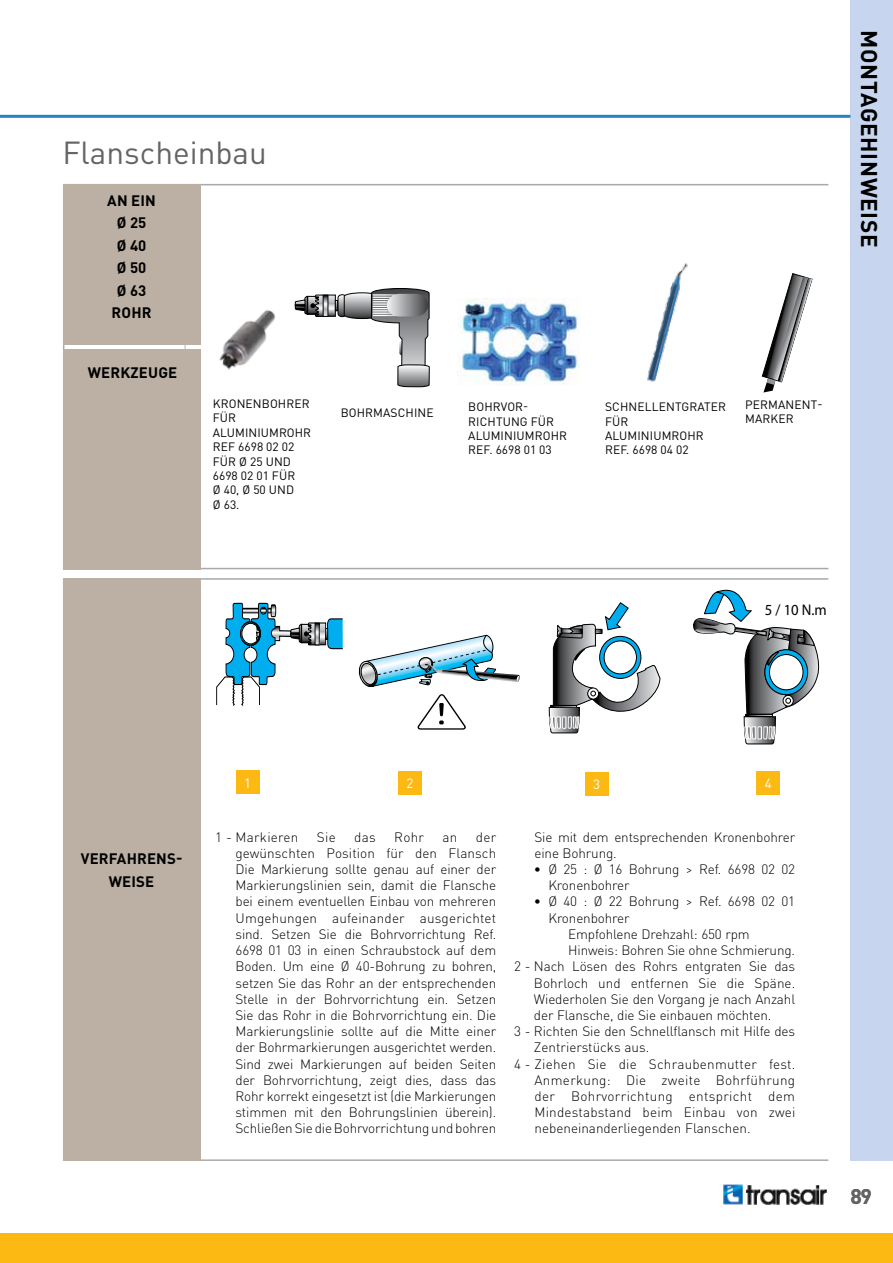
<style>
.page{position:relative;width:893px;height:1263px;background:#fff}
.page>*{position:absolute;margin:0;border:0;box-sizing:border-box;transform-origin:0 0}
.t1{font:31.5px "DINOT";color:#636466}
.t2{font:700 22.5px "DINOT";color:#000}
.t3{font:700 21px "DINOT";color:#636466}
.t4{font:15.45px "Myriad";color:#000;scale:.95 1}
.t5{font:700 15px/22.5px "DINOT";letter-spacing:.01em;color:#000;text-align:center}
.t6{font:14.4px "Myriad";color:#000}
.t7{font:300 13.5px/16.2px "DINOT";letter-spacing:-.01em;color:#000}
.t8{font:300 13.5px "DINOT";letter-spacing:.015em;color:#000}
.t9{font:300 13.5px "DINOT";letter-spacing:.025em;color:#000}
.t10{font:300 13.5px "DINOT";letter-spacing:.02em;color:#000}
.t11{font:13.35px "DINOT";color:#fff}
.t12{font:12px/14.4px "DINOT";letter-spacing:.01em;color:#000}
</style>
<div class="page">
<div style="left:850px;top:0;width:43px;height:1161px;background:#c7d6ee"></div>
<hr style="left:0;top:115px;width:850px;height:3px;background:#2484c6">
<div style="left:63px;top:349px;width:137px;height:220px;background:#bbb0a3"></div>
<div style="left:63px;top:578px;width:137px;height:583px;background:#bbb0a3"></div>
<hr style="left:185px;top:184px;width:1px;height:385px;background:#bbb0a3">
<div style="left:64px;top:184px;width:137px;height:160px;background:#bbb0a3"></div>
<svg style="left:549px;top:602px;width:111px;height:131px"></svg>
<svg style="left:295px;top:288px;width:135px;height:99px"></svg>
<svg style="left:761px;top:273px;width:52px;height:119px"></svg>
<img style="left:458px;top:299px;width:121px;height:86px">
<img style="left:647px;top:263px;width:41px;height:119px">
<div style="left:236px;top:771px;width:23px;height:23px;background:#fdb913"></div>
<div style="left:398px;top:771px;width:24px;height:24px;background:#fdb913"></div>
<svg style="left:358px;top:634px;width:162px;height:96px"></svg>
<div style="left:392px;top:680px;width:30px;height:30px;background:#fff;border-radius:50%"></div>
<svg style="left:693px;top:589px;width:127px;height:156px"></svg>
<div style="left:780px;top:728px;width:30px;height:30px;background:#fff;border-radius:50%"></div>
<svg style="left:216px;top:602px;width:127px;height:104px"></svg>
<div style="left:583px;top:712px;width:30px;height:30px;background:#fff;border-radius:50%"></div>
<div style="left:757px;top:771px;width:23px;height:24px;background:#fdb913"></div>
<div style="left:585px;top:772px;width:23px;height:24px;background:#fdb913"></div>
<img style="left:219px;top:310px;width:57px;height:60px">
<div style="left:0;top:1233px;width:893px;height:30px;background:#fdb913"></div>
<img style="left:723px;top:1184px;width:104px;height:21px">
<h1 class="t1" style="left:62px;top:132px;width:206px">FLANSCHEINBAU</h1>
<p class="t5" style="left:107px;top:189px;width:50px">AN EIN<br>Ø 25<br>Ø 40<br>Ø 50<br>Ø 63<br>ROHR</p>
<p class="t5" style="left:88px;top:361px;width:91px">WERKZEUGE</p>
<p class="t12" style="left:213px;top:396px;width:100px">KRONENBOHRER<br>FÜR<br>ALUMINIUMROHR<br>RE F 6698 02 02<br>FÜR Ø 25 UN D<br>6698 02 01 FÜR<br>Ø 40, Ø 50 UN D<br>Ø 63.</p>
<p class="t12" style="left:468px;top:399px;width:100px">BOHRVOR-<br>RICHTUNG FÜR<br>ALUMINIUMROHR<br>RE F. 6698 01 03</p>
<p class="t12" style="left:605px;top:399px;width:122px">SCHNELLENTGRATER<br>FÜR<br>ALUMINIUMROHR<br>RE F. 6698 04 02</p>
<p class="t12" style="left:745px;top:397px;width:79px">PERMANENT-<br>MARKE R</p>
<p class="t12" style="left:341px;top:405px;width:93px">BOHRMASCHI NE</p>
<h2 class="t2" style="left:885px;top:30px;width:216px;rotate:90deg">MONTAGEHINWEISE</h2>
<p class="t6" style="left:744px;top:596px;width:61px">5 / 10 N.m</p>
<p class="t4" style="left:765px;top:602px;width:67px">5 / 10 N.m</p>
<p class="t5" style="left:81px;top:847px;width:11px">VERFAHRENS</p>
<p class="t5" style="left:176px;top:847px;width:8px">-</p>
<p class="t5" style="left:109px;top:869px;width:10px">WEISE</p>
<p class="t11" style="left:244px;top:774px;width:8px">1</p>
<p class="t11" style="left:406px;top:774px;width:8px">2</p>
<p class="t11" style="left:593px;top:775px;width:8px">3</p>
<p class="t11" style="left:765px;top:774px;width:8px">4</p>
<p class="t10" style="left:215px;top:828px;width:85px">1 - Markieren</p>
<p class="t7" style="left:317px;top:828px;width:20px">Sie</p>
<p class="t7" style="left:354px;top:828px;width:23px">das</p>
<p class="t7" style="left:394px;top:828px;width:31px">Rohr</p>
<p class="t7" style="left:442px;top:828px;width:16px">an</p>
<p class="t7" style="left:236px;top:828px;width:262px;text-align:justify;text-indent:240px">der gewünschten Position für den Flansch Die Markierung sollte genau auf einer der Markierungslinien sein, damit die Flansche bei einem eventuellen Einbau von mehreren Umgehungen aufeinander ausgerichtet sind. Setzen Sie die Bohrvorrichtung Ref.<br>6698 01 03 in einen Schraubstock auf dem Boden. Um eine Ø 40-Bohrung zu bohren, setzen Sie das Rohr an der entsprechenden Stelle in der Bohrvorrichtung ein. Setzen Sie das Rohr in die Bohrvorrichtung ein. Die Markierungslinie sollte auf die Mitte einer der Bohrmarkierungen ausgerichtet werden.<br>Sind zwei Markierungen auf beiden Seiten der Bohrvorrichtung, zeigt dies, dass das Rohr korrekt eingesetzt ist (die Markierungen stimmen mit den Bohrungslinien überein).<br>Schließen Sie die Bohrvorrichtung und bohren</p>
<p class="t7" style="left:534px;top:828px;width:262px">Sie mit dem entsprechenden Kronenbohrer eine Bohrung.</p>
<p class="t7" style="left:548px;top:860px;width:248px;text-indent:-15px">• Ø 25 : Ø 16 Bohrung &gt; Ref. 6698 02 02<br>Kronenbohrer</p>
<p class="t7" style="left:534px;top:893px;width:263px">• Ø 40 : Ø 22 Bohrung &gt; Ref. 6698 02 01</p>
<p class="t7" style="left:548px;top:909px;width:83px">Kronenbohrer</p>
<p class="t7" style="left:568px;top:925px;width:183px">Empfohlene Drehzahl: 650 rpm</p>
<p class="t7" style="left:568px;top:941px;width:228px">Hinweis: Bohren Sie ohne Schmierung.</p>
<p class="t7" style="left:514px;top:958px;width:282px">2 - Nach Lösen des Rohrs entgraten Sie das</p>
<p class="t7" style="left:534px;top:974px;width:263px">Bohrloch und entfernen Sie die Späne.</p>
<p class="t7" style="left:534px;top:990px;width:263px">Wiederholen Sie den Vorgang je nach Anzahl</p>
<p class="t7" style="left:534px;top:1006px;width:239px">der Flansche, die Sie einbauen möchten.</p>
<p class="t7" style="left:514px;top:1022px;width:282px">3 - Richten Sie den Schnellflansch mit Hilfe des</p>
<p class="t7" style="left:534px;top:1039px;width:117px">Zentrierstücks aus.</p>
<p class="t8" style="left:514px;top:1054px;width:283px">4 - Ziehen Sie die Schraubenmutter fest.</p>
<p class="t9" style="left:534px;top:1071px;width:262px">Anmerkung: Die zweite Bohrführung</p>
<p class="t9" style="left:534px;top:1087px;width:262px">der Bohrvorrichtung entspricht dem</p>
<p class="t8" style="left:534px;top:1103px;width:262px">Mindestabstand beim Einbau von zwei</p>
<p class="t7" style="left:534px;top:1120px;width:218px">nebeneinanderliegenden Flanschen.</p>
<h3 class="t3" style="left:851px;top:1182px;width:23px">89</h3>
</div>
